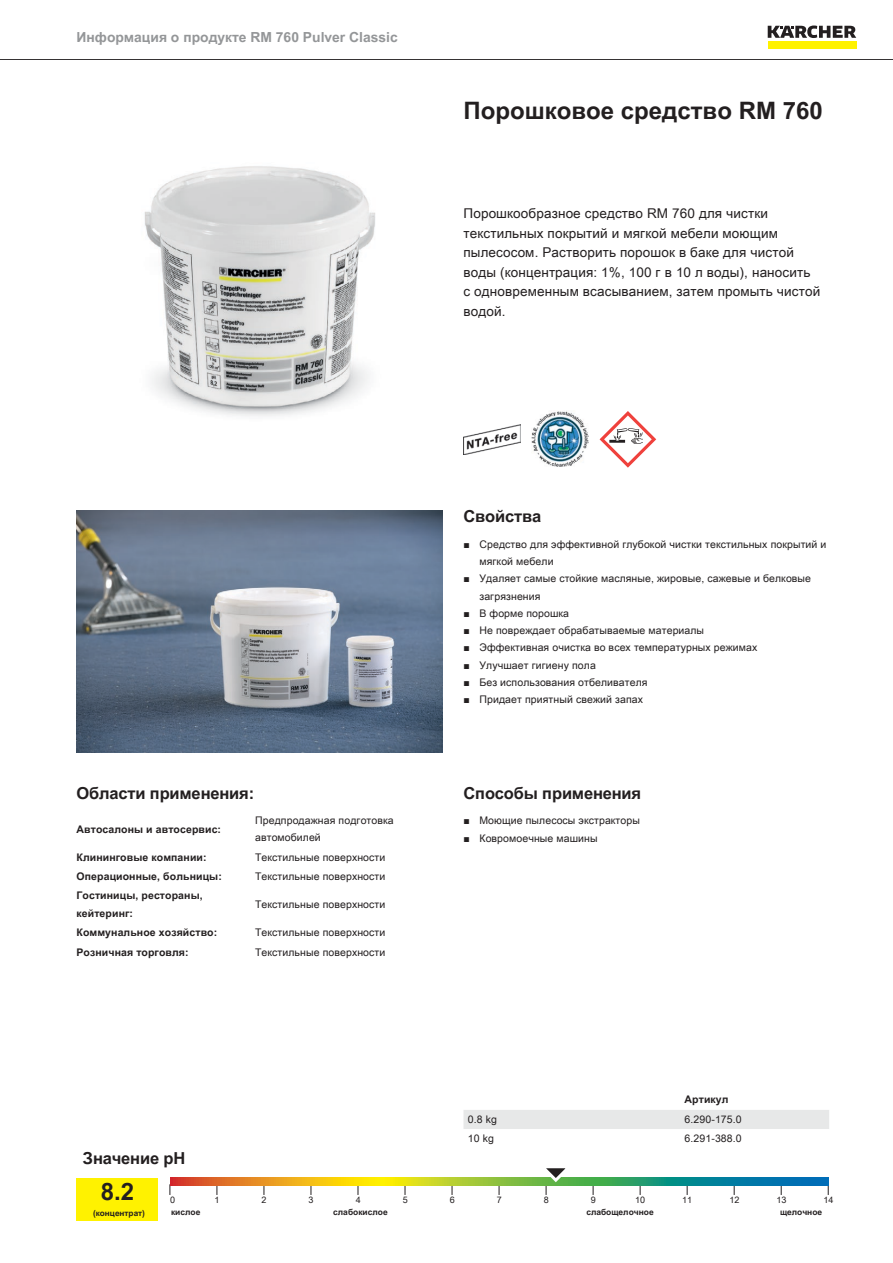
<style>
.page{position:relative;width:893px;height:1263px;background:#fff}
.page>*{position:absolute;margin:0;border:0;box-sizing:border-box;transform-origin:0 0}
.t1{font:700 24px "Arial Unicode MS";color:#231f20}
.t2{font:700 16.5px "Arial Unicode MS";letter-spacing:-.01em;color:#231f20}
.t3{font:700 13.8px "Arial Unicode MS";color:#949698}
.t4{font:13.5px/19.5px "Arial Unicode MS";letter-spacing:.01em;color:#231f20}
.t5{font:10.5px/17.2px "Arial Unicode MS";letter-spacing:.01em;color:#231f20}
.t6{font:700 10.5px/17.2px "Arial Unicode MS";letter-spacing:.01em;color:#231f20}
.t7{font:9px "Arial Unicode MS";color:#231f20}
.t8{font:700 8.4px "Arial Unicode MS";color:#231f20}
.t9{font:700 8.25px "Arial Unicode MS";color:#231f20}
.s1{font-family:"Arial"}
</style>
<div class="page">
<hr style="left:0;top:59px;width:893px;height:1px;background:#231f20">
<div style="left:768px;top:42px;width:88px;height:7px;background:#fff200"></div>
<svg style="left:768px;top:26px;width:88px;height:12px"></svg>
<img style="left:144px;top:166px;width:231px;height:250px">
<img style="left:463px;top:424px;width:57px;height:30px">
<img style="left:531px;top:411px;width:57px;height:56px">
<svg style="left:600px;top:411px;width:56px;height:57px"></svg>
<img style="left:77px;top:510px;width:365px;height:243px">
<div style="left:77px;top:1178px;width:81px;height:42px;background:#fff200"></div>
<svg style="left:170px;top:1178px;width:658px;height:8px;background:#84a04c"></svg>
<svg style="left:538px;top:1168px;width:38px;height:27px"></svg>
<div style="left:463px;top:1110px;width:366px;height:19px;background:#e7e8e8"></div>
<h3 class="t3" style="left:77px;top:27px;width:323px">Информация о продукте RM 760 Pulver Classic</h3>
<h1 class="t1" style="left:463px;top:93px;width:361px">Порошковое средство RM 760</h1>
<p class="t4" style="left:463px;top:203px;width:358px">Порошкообразное средство RM 760 для чистки текстильных покрытий и мягкой мебели моющим пылесосом. Растворить порошок в баке для чистой воды (концентрация: 1%, 100 г в 10 л воды), наносить с одновременным всасыванием, затем промыть чистой водой.</p>
<h2 class="t2" style="left:77px;top:780px;width:179px">Области применения:</h2>
<p class="t6" style="left:77px;top:820px;width:146px">Автосалоны и автосервис:</p>
<p class="t5" style="left:255px;top:811px;width:140px">Предпродажная подготовка автомобилей</p>
<p class="t6" style="left:77px;top:848px;width:132px">Клининговые компании:</p>
<p class="t5" style="left:255px;top:848px;width:132px">Текстильные поверхности</p>
<p class="t6" style="left:77px;top:868px;width:147px">Операционные, больницы:</p>
<p class="t5" style="left:255px;top:867px;width:132px">Текстильные поверхности</p>
<p class="t6" style="left:77px;top:887px;width:128px">Гостиницы, рестораны, кейтеринг:</p>
<p class="t5" style="left:255px;top:895px;width:132px">Текстильные поверхности</p>
<p class="t6" style="left:77px;top:924px;width:142px">Коммунальное хозяйство:</p>
<p class="t5" style="left:255px;top:923px;width:132px">Текстильные поверхности</p>
<p class="t6" style="left:77px;top:943px;width:114px">Розничная торговля:</p>
<p class="t5" style="left:255px;top:943px;width:132px">Текстильные поверхности</p>
<h2 class="t2" style="left:463px;top:504px;width:79px">Свойства</h2>
<p class="t5" style="left:479px;top:535px;width:348px;text-indent:-16px"><span class="s1">■</span> Средство для эффективной глубокой чистки текстильных покрытий и мягкой мебели</p>
<p class="t5" style="left:479px;top:570px;width:333px;text-indent:-16px"><span class="s1">■</span> Удаляет самые стойкие масляные, жировые, сажевые и белковые загрязнения</p>
<p class="t5" style="left:463px;top:604px;width:107px"><span class="s1">■</span> В форме порошка</p>
<p class="t5" style="left:463px;top:622px;width:242px"><span class="s1">■</span> Не повреждает обрабатываемые материалы</p>
<p class="t5" style="left:463px;top:639px;width:295px"><span class="s1">■</span> Эффективная очистка во всех температурных режимах</p>
<p class="t5" style="left:463px;top:656px;width:134px"><span class="s1">■</span> Улучшает гигиену пола</p>
<p class="t5" style="left:463px;top:673px;width:186px"><span class="s1">■</span> Без использования отбеливателя</p>
<p class="t5" style="left:463px;top:691px;width:181px"><span class="s1">■</span> Придает приятный свежий запах</p>
<h2 class="t2" style="left:463px;top:780px;width:179px">Способы применения</h2>
<p class="t5" style="left:463px;top:812px;width:178px"><span class="s1">■</span> Моющие пылесосы экстракторы</p>
<p class="t5" style="left:463px;top:829px;width:136px"><span class="s1">■</span> Ковромоечные машины</p>
<p class="t6" style="left:685px;top:1091px;width:45px">Артикул</p>
<p class="t5" style="left:468px;top:1110px;width:31px">0.8 kg</p>
<p class="t5" style="left:685px;top:1110px;width:59px">6.290-175.0</p>
<p class="t5" style="left:468px;top:1129px;width:28px">10 kg</p>
<p class="t5" style="left:685px;top:1129px;width:59px">6.291-388.0</p>
<h2 class="t2" style="left:83px;top:1146px;width:104px">Значение pH</h2>
<h1 class="t1" style="left:101px;top:1174px;width:35px">8.2</h1>
<p class="t7" style="left:170px;top:1193px;width:7px">0</p>
<p class="t7" style="left:215px;top:1193px;width:7px">1</p>
<p class="t7" style="left:262px;top:1193px;width:7px">2</p>
<p class="t7" style="left:309px;top:1193px;width:7px">3</p>
<p class="t7" style="left:356px;top:1193px;width:7px">4</p>
<p class="t7" style="left:403px;top:1193px;width:7px">5</p>
<p class="t7" style="left:450px;top:1193px;width:7px">6</p>
<p class="t7" style="left:497px;top:1193px;width:7px">7</p>
<p class="t7" style="left:544px;top:1193px;width:7px">8</p>
<p class="t7" style="left:591px;top:1193px;width:7px">9</p>
<p class="t7" style="left:635px;top:1193px;width:12px">10</p>
<p class="t7" style="left:682px;top:1193px;width:12px">11</p>
<p class="t7" style="left:729px;top:1193px;width:12px">12</p>
<p class="t7" style="left:776px;top:1193px;width:12px">13</p>
<p class="t7" style="left:823px;top:1193px;width:12px">14</p>
<p class="t9" style="left:93px;top:1207px;width:53px">(концентрат)</p>
<p class="t8" style="left:171px;top:1206px;width:31px">кислое</p>
<p class="t8" style="left:333px;top:1206px;width:56px">слабокислое</p>
<p class="t8" style="left:586px;top:1206px;width:69px">слабощелочное</p>
<p class="t8" style="left:780px;top:1206px;width:44px">щелочное</p>
</div>
